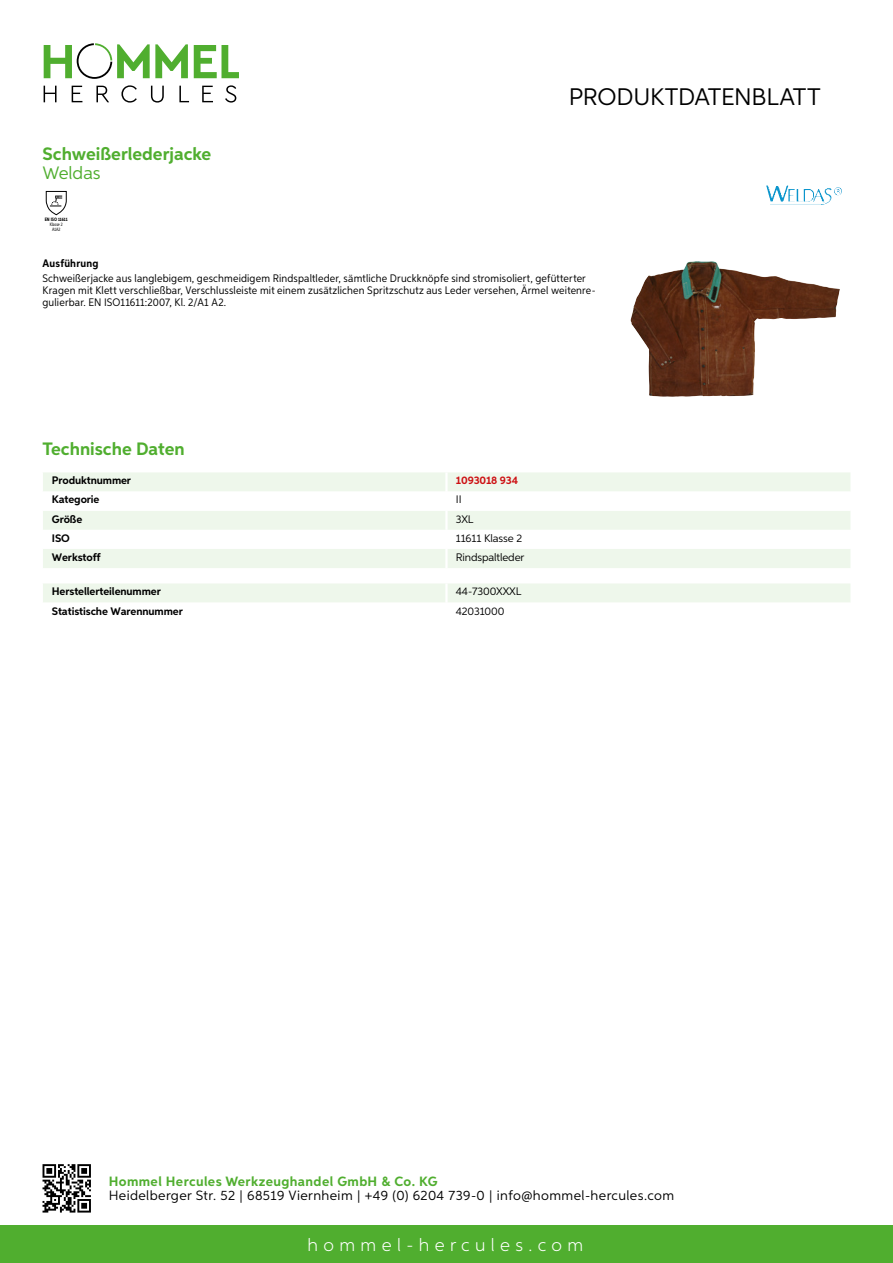
<style>
.page{position:relative;width:893px;height:1263px;background:#fff}
.page>*{position:absolute;margin:0;border:0;box-sizing:border-box;transform-origin:0 0}
.t1{font:24px "Aspira";letter-spacing:-.01em;color:#000}
.t2{font:700 18px "Aspira";color:#50ae2f}
.t3{font:300 18px "Aspira";letter-spacing:.3em;color:#fff}
.t4{font:18px "Aspira";color:#50ae2f}
.t5{font:13.5px "Aspira";letter-spacing:.03em;color:#000}
.t6{font:700 13.5px "Aspira";letter-spacing:.03em;color:#50ae2f}
.t7{font:10.95px/12px "Aspira Nar";letter-spacing:.015em;color:#000}
.t8{font:700 10.95px "Aspira";letter-spacing:-.01em;color:#000}
.t9{font:10.95px "Aspira";letter-spacing:-.01em;color:#000}
.t10{font:700 10.95px "Aspira";letter-spacing:-.01em;color:#cd1013}
.t11{font:700 10.95px "Aspira Nar";letter-spacing:.02em;color:#000}
.t12{font:4.8px/4.8px "Aspira XX Nar";color:#000;text-align:center}
.t13{font:700 4.8px "Aspira XX Nar";color:#000}
</style>
<div class="page">
<div style="left:0;top:1226px;width:893px;height:37px;background:#50ae2f"></div>
<svg style="left:43px;top:1164px;width:48px;height:48px"></svg>
<svg style="left:194px;top:45px;width:45px;height:33px"></svg>
<svg style="left:44px;top:43px;width:144px;height:36px"></svg>
<svg style="left:44px;top:86px;width:13px;height:16px"></svg>
<svg style="left:72px;top:86px;width:10px;height:16px"></svg>
<svg style="left:96px;top:86px;width:13px;height:16px"></svg>
<svg style="left:121px;top:85px;width:16px;height:18px"></svg>
<svg style="left:151px;top:86px;width:13px;height:17px"></svg>
<svg style="left:179px;top:86px;width:10px;height:16px"></svg>
<svg style="left:202px;top:86px;width:11px;height:16px"></svg>
<svg style="left:225px;top:85px;width:11px;height:18px"></svg>
<div style="left:43px;top:472px;width:807px;height:96px;background:#eef7eb"></div>
<svg style="left:43px;top:492px;width:807px;height:57px"></svg>
<hr style="left:445px;top:472px;width:3px;height:20px;background:#fff">
<hr style="left:445px;top:492px;width:3px;height:19px;background:#fff">
<hr style="left:445px;top:511px;width:3px;height:19px;background:#fff">
<hr style="left:445px;top:530px;width:3px;height:19px;background:#fff">
<hr style="left:445px;top:549px;width:3px;height:19px;background:#fff">
<div style="left:43px;top:583px;width:807px;height:19px;background:#eef7eb"></div>
<svg style="left:45px;top:190px;width:22px;height:26px"></svg>
<img style="left:630px;top:261px;width:125px;height:136px">
<img style="left:766px;top:185px;width:21px;height:16px">
<h2 class="t2" style="left:43px;top:142px;width:170px">Schweißerlederjacke</h2>
<h2 class="t4" style="left:43px;top:162px;width:60px">Weldas</h2>
<p class="t13" style="left:45px;top:216px;width:24px">EN ISO 11611</p>
<p class="t12" style="left:50px;top:222px;width:14px">Klasse 2<br>A1A2</p>
<h1 class="t1" style="left:569px;top:82px;width:253px">Produktdatenblatt</h1>
<p class="t11" style="left:43px;top:257px;width:58px">Ausführung</p>
<p class="t7" style="left:43px;top:273px;width:554px">Schweißerjacke aus langlebigem, geschmeidigem Rindspaltleder, sämtliche Druckknöpfe sind stromisoliert, gefütterter<br>Kragen mit Klett verschließbar, Verschlussleiste mit einem zusätzlichen Spritzschutz aus Leder versehen, Ärmel weitenre&shy;gulierbar. EN ISO11611:2007, Kl. 2/A1 A2.</p>
<h2 class="t2" style="left:43px;top:438px;width:144px">Technische Daten</h2>
<p class="t8" style="left:52px;top:474px;width:81px">Produktnummer</p>
<p class="t10" style="left:456px;top:474px;width:64px">1093018 934</p>
<p class="t8" style="left:52px;top:493px;width:49px">Kategorie</p>
<p class="t9" style="left:456px;top:493px;width:7px">II</p>
<p class="t8" style="left:52px;top:512px;width:32px">Größe</p>
<p class="t9" style="left:456px;top:512px;width:18px">3XL</p>
<p class="t8" style="left:52px;top:531px;width:19px">ISO</p>
<p class="t9" style="left:456px;top:531px;width:68px">11611 Klasse 2</p>
<p class="t8" style="left:52px;top:550px;width:50px">Werkstoff</p>
<p class="t9" style="left:456px;top:550px;width:70px">Rindspaltleder</p>
<p class="t8" style="left:52px;top:585px;width:111px">Herstellerteilenummer</p>
<p class="t9" style="left:456px;top:585px;width:66px">44-7300XXXL</p>
<p class="t8" style="left:52px;top:604px;width:132px">Statistische Warennummer</p>
<p class="t9" style="left:456px;top:604px;width:50px">42031000</p>
<p class="t6" style="left:109px;top:1172px;width:330px">Hommel Hercules Werkzeughandel GmbH &amp; Co. KG</p>
<p class="t5" style="left:109px;top:1187px;width:567px">Heidelberger Str. 52 | 68519 Viernheim | +49 (0) 6204 739-0 | info@hommel-hercules.com</p>
<h2 class="t3" style="left:307px;top:1234px;width:277px">hommel-hercules.com</h2>
</div>
